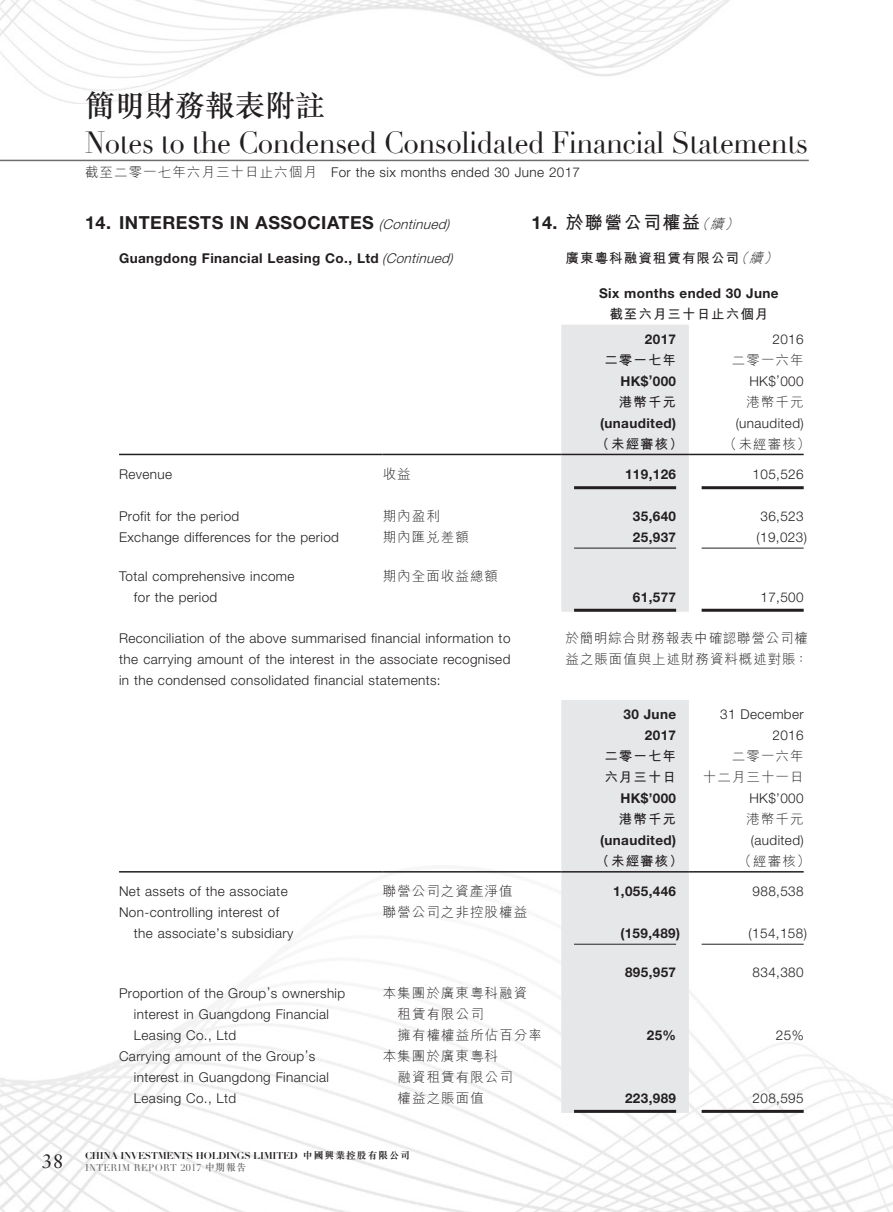
<style>
.page{position:relative;width:893px;height:1212px;background:#fff}
.page>*{position:absolute;margin:0;border:0;box-sizing:border-box;transform-origin:0 0}
.t1{font:30px "Didot";letter-spacing:-.015em;color:#231f20;scale:.93 1}
.t2{font:500 30px "M Sung HK";color:#231f20}
.t3{font:19.5px "Sabon LT Std";color:#231f20}
.Heading_1{font:700 18px "Helvetica Neue LT Std";letter-spacing:.03em;color:#231f20}
.C_Heading_1{font:700 18px "M Hei HK";letter-spacing:.08em;color:#231f20}
.Body_Text{font:300 13.5px/21px "Helvetica Neue LT Std";letter-spacing:.03em;color:#231f20}
.Body_Text-2{font:700 13.5px "Helvetica Neue LT Std";letter-spacing:.03em;color:#231f20}
.Body_Text-3{font:300 13.5px/21px "M Hei HK";letter-spacing:.08em;color:#231f20}
.Body_Text-4{font:700 13.5px "M Hei HK";letter-spacing:.08em;color:#231f20}
.Heading_2{font:700 13.5px "Helvetica Neue LT Std";letter-spacing:.03em;color:#231f20}
.C_Body_Text{font:300 13.5px/21px "M Hei HK";letter-spacing:.06em;color:#231f20}
.C_Heading_2{font:700 13.5px "M Hei HK";letter-spacing:.08em;color:#231f20}
.t4{font:700 9.75px/12px "Didot LT Std";letter-spacing:-.02em;color:#231f20}
.s1{font-family:"M Hei HK"}
.s2{font-weight:300;font-style:italic;font-size:13.5px}
.s3{font-weight:300;font-style:italic}
.s4{font-family:"Helvetica Neue LT Std"}
.s5{font-family:"M Sung HK"}
.s6{font-weight:400;color:#636366}
.s7{font-family:"M Sung HK";font-weight:500;color:#636366}
</style>
<div class="page">
<img style="left:0;top:0;width:730px;height:104px">
<img style="left:0;top:872px;width:893px;height:340px">
<hr style="left:0;top:160px;width:809px;height:1px;background:#6c6d70">
<div style="left:561px;top:325px;width:128px;height:287px;background:#e6e7e9"></div>
<hr style="left:119px;top:454px;width:264px;height:1px;background:#231f20">
<hr style="left:383px;top:454px;width:178px;height:1px;background:#231f20">
<hr style="left:561px;top:454px;width:128px;height:1px;background:#231f20">
<hr style="left:689px;top:454px;width:115px;height:1px;background:#231f20">
<hr style="left:574px;top:486px;width:102px;height:3px;background:#231f20">
<hr style="left:702px;top:486px;width:102px;height:3px;background:#231f20">
<hr style="left:574px;top:548px;width:102px;height:1px;background:#231f20">
<hr style="left:702px;top:548px;width:102px;height:1px;background:#231f20">
<hr style="left:574px;top:609px;width:102px;height:3px;background:#231f20">
<hr style="left:702px;top:609px;width:102px;height:3px;background:#231f20">
<div style="left:561px;top:700px;width:128px;height:413px;background:#e6e7e9"></div>
<hr style="left:119px;top:871px;width:264px;height:1px;background:#231f20">
<hr style="left:383px;top:871px;width:178px;height:1px;background:#231f20">
<hr style="left:561px;top:871px;width:128px;height:1px;background:#231f20">
<hr style="left:689px;top:871px;width:115px;height:1px;background:#231f20">
<hr style="left:574px;top:944px;width:102px;height:1px;background:#231f20">
<hr style="left:702px;top:944px;width:102px;height:1px;background:#231f20">
<hr style="left:574px;top:1110px;width:102px;height:3px;background:#231f20">
<hr style="left:702px;top:1110px;width:102px;height:3px;background:#231f20">
<h1 class="t2" style="left:85px;top:85px;width:241px">簡明財務報表附註</h1>
<h1 class="t1" style="left:85px;top:124px;width:779px">Notes to the Condensed Consolidated Financial Statements</h1>
<p class="Body_Text" style="left:85px;top:161px;width:497px"><span class="s1">截至二零一七年六月三十日止六個月</span> For the six months ended 30 June 2017</p>
<p class="Heading_1" style="left:85px;top:211px;width:370px">14. INTERESTS IN ASSOCIATES <span class="s2">(Continued)</span></p>
<p class="Heading_2" style="left:119px;top:250px;width:339px">Guangdong Financial Leasing Co., Ltd <span class="s3">(Continued)</span></p>
<p class="C_Heading_1" style="left:531px;top:209px;width:212px"><span class="s4">14.</span> 於聯營公司權益<span class="s2">（續）</span></p>
<p class="C_Heading_2" style="left:566px;top:248px;width:217px">廣東粵科融資租賃有限公司<span class="s3">（續）</span></p>
<p class="Body_Text-2" style="left:599px;top:285px;width:181px">Six months ended 30 June</p>
<p class="Body_Text-4" style="left:609px;top:304px;width:161px">截至六月三十日止六個月</p>
<p class="Body_Text-2" style="left:645px;top:331px;width:33px">2017</p>
<p class="Body_Text" style="left:772px;top:328px;width:33px">2016</p>
<p class="Body_Text-4" style="left:604px;top:350px;width:73px">二零一七年</p>
<p class="Body_Text-3" style="left:732px;top:349px;width:73px">二零一六年</p>
<p class="Body_Text-2" style="left:620px;top:373px;width:57px">HK$’000</p>
<p class="Body_Text" style="left:749px;top:370px;width:56px">HK$’000</p>
<p class="Body_Text-4" style="left:619px;top:392px;width:59px">港幣千元</p>
<p class="Body_Text-3" style="left:746px;top:391px;width:59px">港幣千元</p>
<p class="Body_Text-2" style="left:600px;top:415px;width:78px">(unaudited)</p>
<p class="Body_Text" style="left:736px;top:412px;width:70px">(unaudited)</p>
<p class="Body_Text-4" style="left:596px;top:434px;width:88px">（未經審核）</p>
<p class="Body_Text-3" style="left:723px;top:433px;width:88px">（未經審核）</p>
<p class="Body_Text" style="left:119px;top:463px;width:55px">Revenue</p>
<p class="Body_Text-3" style="left:383px;top:463px;width:30px">收益</p>
<p class="Body_Text-2" style="left:625px;top:466px;width:53px">119,126</p>
<p class="Body_Text" style="left:753px;top:463px;width:53px">105,526</p>
<p class="Body_Text" style="left:119px;top:506px;width:122px">Profit for the period</p>
<p class="Body_Text-3" style="left:383px;top:506px;width:59px">期內盈利</p>
<p class="Body_Text-2" style="left:633px;top:508px;width:45px">35,640</p>
<p class="Body_Text" style="left:760px;top:506px;width:45px">36,523</p>
<p class="Body_Text" style="left:119px;top:527px;width:221px">Exchange differences for the period</p>
<p class="Body_Text-3" style="left:383px;top:527px;width:88px">期內匯兌差額</p>
<p class="Body_Text-2" style="left:633px;top:529px;width:45px">25,937</p>
<p class="Body_Text" style="left:756px;top:527px;width:52px">(19,023)</p>
<p class="Body_Text" style="left:134px;top:565px;width:162px;text-indent:-15px">Total comprehensive income for the period</p>
<p class="Body_Text-3" style="left:383px;top:565px;width:117px">期內全面收益總額</p>
<p class="Body_Text-2" style="left:633px;top:588px;width:45px">61,577</p>
<p class="Body_Text" style="left:760px;top:586px;width:45px">17,500</p>
<p class="Body_Text" style="left:119px;top:627px;width:393px;text-align:justify">Reconciliation of the above summarised financial information to the carrying amount of the interest in the associate recognised in the condensed consolidated financial statements:</p>
<p class="C_Body_Text" style="left:566px;top:627px;width:244px">於簡明綜合財務報表中確認聯營公司權益之賬面值與上述財務資料概述對賬：</p>
<p class="Body_Text-2" style="left:623px;top:706px;width:54px">30 June</p>
<p class="Body_Text" style="left:720px;top:704px;width:85px">31 December</p>
<p class="Body_Text-2" style="left:645px;top:727px;width:33px">2017</p>
<p class="Body_Text" style="left:772px;top:725px;width:33px">2016</p>
<p class="Body_Text-4" style="left:604px;top:746px;width:73px">二零一七年</p>
<p class="Body_Text-4" style="left:604px;top:767px;width:73px">六月三十日</p>
<p class="Body_Text-3" style="left:732px;top:746px;width:73px">二零一六年</p>
<p class="Body_Text-3" style="left:703px;top:767px;width:102px">十二月三十一日</p>
<p class="Body_Text-2" style="left:620px;top:790px;width:57px">HK$’000</p>
<p class="Body_Text" style="left:749px;top:788px;width:56px">HK$’000</p>
<p class="Body_Text-4" style="left:619px;top:809px;width:59px">港幣千元</p>
<p class="Body_Text-3" style="left:746px;top:809px;width:59px">港幣千元</p>
<p class="Body_Text-2" style="left:600px;top:832px;width:78px">(unaudited)</p>
<p class="Body_Text" style="left:751px;top:830px;width:54px">(audited)</p>
<p class="Body_Text-4" style="left:596px;top:851px;width:88px">（未經審核）</p>
<p class="Body_Text-3" style="left:738px;top:851px;width:74px">（經審核）</p>
<p class="Body_Text" style="left:119px;top:881px;width:170px">Net assets of the associate</p>
<p class="Body_Text-3" style="left:383px;top:881px;width:131px">聯營公司之資產淨值</p>
<p class="Body_Text-2" style="left:613px;top:883px;width:65px">1,055,446</p>
<p class="Body_Text" style="left:753px;top:881px;width:53px">988,538</p>
<p class="Body_Text" style="left:134px;top:902px;width:161px;text-indent:-15px">Non-controlling interest of the associate’s subsidiary</p>
<p class="Body_Text-3" style="left:383px;top:902px;width:146px">聯營公司之非控股權益</p>
<p class="Body_Text-2" style="left:620px;top:925px;width:61px">(159,489)</p>
<p class="Body_Text" style="left:749px;top:923px;width:60px">(154,158)</p>
<p class="Body_Text-2" style="left:625px;top:963px;width:53px">895,957</p>
<p class="Body_Text" style="left:753px;top:961px;width:53px">834,380</p>
<p class="Body_Text" style="left:134px;top:982px;width:213px;text-indent:-15px">Proportion of the Group’s ownership interest in Guangdong Financial<br>Leasing Co., Ltd</p>
<p class="Body_Text-3" style="left:398px;top:982px;width:146px;text-indent:-15px">本集團於廣東粵科融資租賃有限公司<br>擁有權權益所佔百分率</p>
<p class="Body_Text" style="left:134px;top:1045px;width:197px;text-indent:-15px">Carrying amount of the Group’s interest in Guangdong Financial<br>Leasing Co., Ltd</p>
<p class="Body_Text-3" style="left:398px;top:1045px;width:117px;text-indent:-15px">本集團於廣東粵科融資租賃有限公司權益之賬面值</p>
<h2 class="t3" style="left:42px;top:1150px;width:24px">38</h2>
<p class="t4" style="left:85px;top:1149px;width:326px">CHINA INVESTMENTS HOLDINGS LIMITED <span class="s5">中國興業控股有限公司<br></span><span class="s6">INTERIM REPORT 2017</span> <span class="s7">中期報告</span></p>
<p class="Body_Text-2" style="left:647px;top:1026px;width:31px">25%</p>
<p class="Body_Text" style="left:776px;top:1024px;width:29px">25%</p>
<p class="Body_Text-2" style="left:625px;top:1089px;width:53px">223,989</p>
<p class="Body_Text" style="left:753px;top:1087px;width:53px">208,595</p>
</div>
